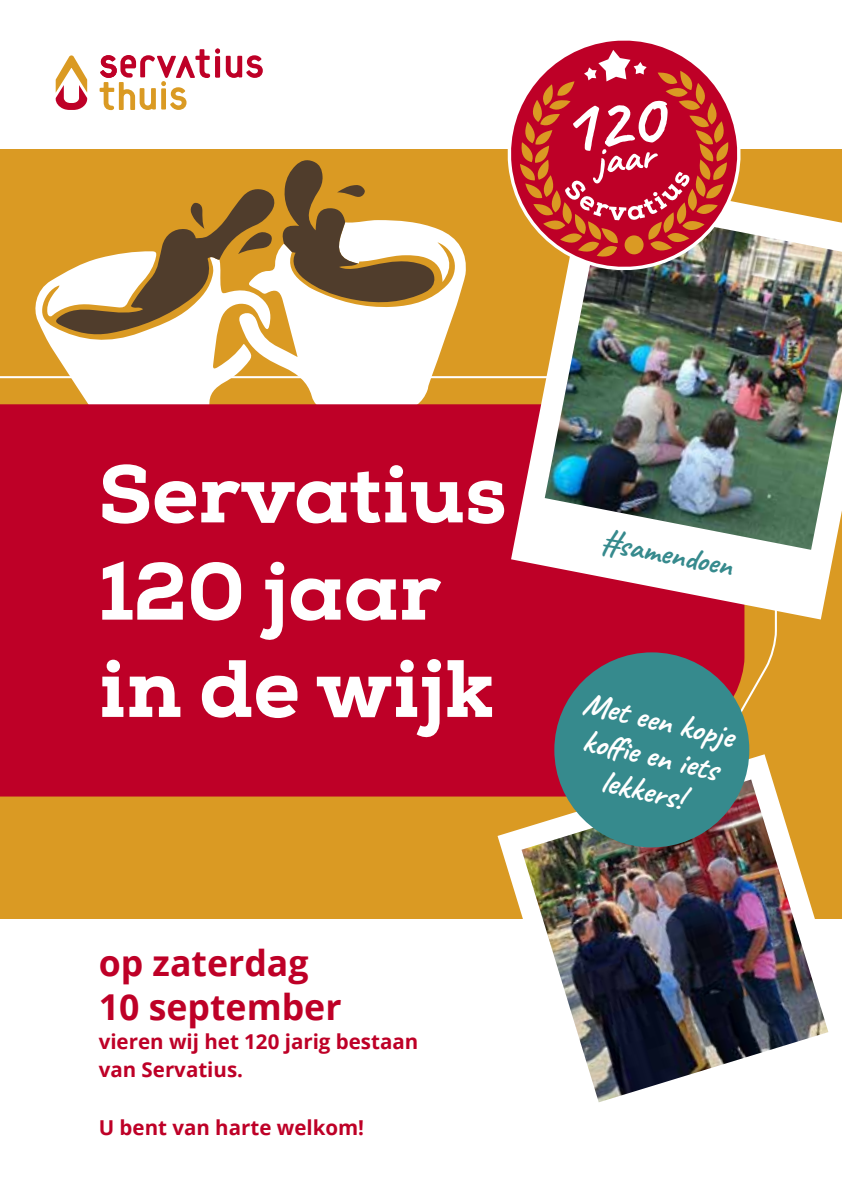
<style>
.page{position:relative;width:842px;height:1191px;background:#fff}
.page>*{position:absolute;margin:0;border:0;box-sizing:border-box;transform-origin:0 0}
.t1{font:800 81px/97.2px "Nexa Slab";color:#fff}
.t2{font:700 35.6px/44px "Open Sans";color:#be0027}
.t3{font:700 32.8px/35.8px "Caveat";color:#fff;text-align:center}
.t4{font:700 31px "Caveat";color:#368a8d}
.t5{font:700 20.6px/28.8px "Open Sans";color:#be0027}
</style>
<div class="page">
<div style="left:0;top:149px;width:842px;height:769px;background:#da9a23"></div>
<svg style="left:497px;top:771px;width:345px;height:261px;fill:#fff"></svg>
<img style="left:521px;top:779px;width:307px;height:323px">
<svg style="left:271px;top:228px;width:197px;height:176px;fill:#fff"></svg>
<svg style="left:33px;top:278px;width:238px;height:126px;fill:#fff"></svg>
<div style="left:326px;top:389px;width:102px;height:15px;background:#fff"></div>
<svg style="left:55px;top:160px;width:380px;height:176px"></svg>
<div style="left:0;top:404px;width:744px;height:392px;background:#be0027"></div>
<div style="left:554px;top:652px;width:195px;height:195px;background:#368a8d;border-radius:50%"></div>
<svg style="left:226px;top:55px;width:37px;height:23px"></svg>
<svg style="left:100px;top:49px;width:120px;height:61px"></svg>
<svg style="left:56px;top:55px;width:31px;height:55px"></svg>
<svg style="left:511px;top:204px;width:324px;height:415px"></svg>
<img style="left:545px;top:205px;width:297px;height:345px">
<img style="left:507px;top:40px;width:238px;height:238px">
<svg style="left:520px;top:50px;width:209px;height:208px"></svg>
<h1 class="t1" style="left:99px;top:446px;width:410px">Servatius<br>120 jaar in de wijk</h1>
<h2 class="t2" style="left:99px;top:940px;width:244px">op zaterdag<br>10 september</h2>
<p class="t5" style="left:99px;top:1026px;width:321px">vieren wij het 120 jarig bestaan van Servatius.</p>
<p class="t5" style="left:99px;top:1112px;width:267px">U bent van harte welkom!</p>
<h3 class="t4" style="left:606px;top:521px;width:134px;rotate:11deg">#samendoen</h3>
<h3 class="t3" style="left:588px;top:685px;width:155px;rotate:13deg">Met een kopje koffi e en iets lekkers!</h3>
</div>
